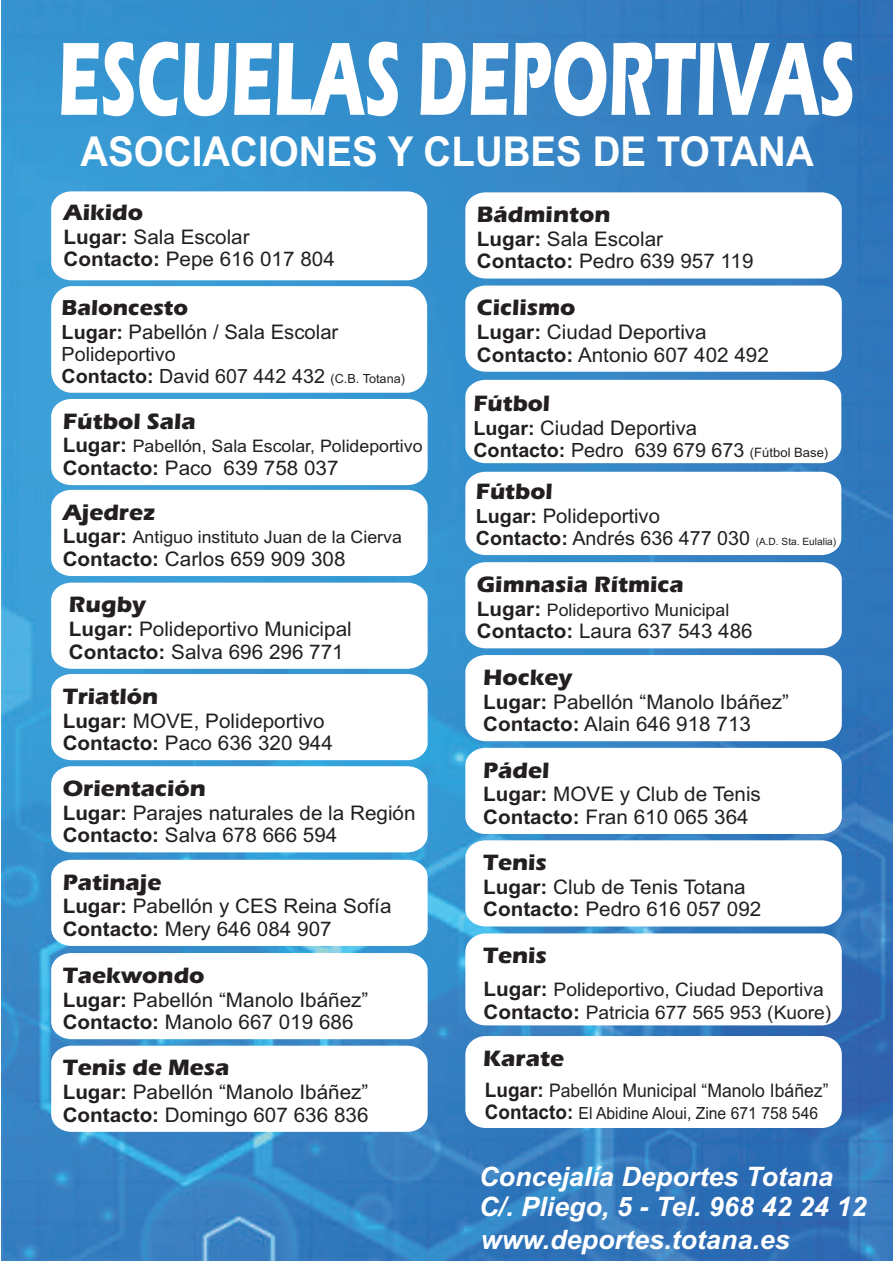
<style>
.page{position:relative;width:893px;height:1263px;background:#fff}
.page>*{position:absolute;margin:0;border:0;box-sizing:border-box;transform-origin:0 0}
.t1{font:700 107.85px "Eras ITC";color:#fff;scale:.6 1}
.t2{font:700 41.25px "Arial";color:#fff;scale:.93 1}
.t3{font:italic 700 26.85px/30px "Arial";color:#fff}
.t4{font:700 22.95px "Eras ITC";color:#231f20}
.t5{font:700 22.35px "Eras ITC";color:#231f20}
.t6{font:20.1px/22.5px "Arial";color:#231f20}
.t7{font:19.65px/21.9px "Arial";color:#231f20}
.t8{font:700 19.65px "Arial";color:#231f20}
.t9{font:18.75px/22.5px "Arial";color:#231f20}
.t10{font:18.75px "Arial";color:#231f20;scale:.94 1}
.t11{font:17.25px "Arial";color:#231f20}
.t12{font:16.8px "Arial";color:#231f20;scale:.94 1}
.t13{font:10.05px "Arial";color:#231f20}
.s1{font-weight:700}
.s2{font-weight:700;font-size:19.65px}
.s3{font-size:12.6px}
.s4{font-weight:700;font-size:20.1px}
.s5{font-size:12.9px}
.s6{font-weight:400}
.s7{font-size:19.65px}
</style>
<div class="page">
<img style="left:2px;top:0;width:891px;height:1260px">
<svg style="left:51px;top:191px;width:376px;height:89px"></svg>
<svg style="left:465px;top:192px;width:377px;height:86px"></svg>
<div style="left:51px;top:286px;width:376px;height:107px;background:#fff;border-radius:21px"></div>
<svg style="left:465px;top:286px;width:377px;height:86px"></svg>
<svg style="left:465px;top:380px;width:376px;height:83px"></svg>
<svg style="left:51px;top:399px;width:377px;height:177px"></svg>
<svg style="left:465px;top:562px;width:377px;height:86px"></svg>
<svg style="left:465px;top:655px;width:377px;height:86px"></svg>
<svg style="left:51px;top:766px;width:377px;height:86px"></svg>
<svg style="left:465px;top:748px;width:377px;height:86px"></svg>
<svg style="left:51px;top:860px;width:377px;height:86px"></svg>
<svg style="left:51px;top:583px;width:377px;height:177px"></svg>
<svg style="left:51px;top:953px;width:377px;height:86px"></svg>
<div style="left:465px;top:933px;width:377px;height:92px;background:#fff;border-radius:19px"></div>
<svg style="left:51px;top:1046px;width:377px;height:86px"></svg>
<svg style="left:465px;top:472px;width:376px;height:83px"></svg>
<svg style="left:465px;top:840px;width:377px;height:86px"></svg>
<div style="left:465px;top:1036px;width:377px;height:92px;background:#fff;border-radius:19px"></div>
<h1 class="t1" style="left:58px;top:40px;width:1330px">ESCUELAS DEPORTIVAS</h1>
<h2 class="t2" style="left:80px;top:136px;width:790px">ASOCIACIONES Y CLUBES DE TOTANA</h2>
<p class="t4" style="left:63px;top:204px;width:81px">Aikido</p>
<p class="t6" style="left:63px;top:227px;width:273px"><span class="s1">Lugar:</span> Sala Escolar<br><span class="s1">Contacto:</span> Pepe 616 017 804</p>
<p class="t4" style="left:477px;top:206px;width:135px">Bádminton</p>
<p class="t6" style="left:477px;top:229px;width:278px"><span class="s1">Lugar:</span> Sala Escolar<br><span class="s1">Contacto:</span> Pedro 639 957 119</p>
<p class="t5" style="left:62px;top:300px;width:128px">Baloncesto</p>
<p class="t6" style="left:62px;top:322px;width:278px"><span class="s2">Lugar:</span> Pabellón / Sala Escolar</p>
<p class="t7" style="left:62px;top:345px;width:345px">Polideportivo<br><span class="s1">Contacto:</span> David 607 442 432 <span class="s3">(C.B. Totana)</span></p>
<p class="t4" style="left:63px;top:413px;width:135px">Fútbol Sala</p>
<p class="t11" style="left:63px;top:440px;width:361px"><span class="s4">Lugar:</span> Pabellón, Sala Escolar, Polideportivo</p>
<p class="t6" style="left:63px;top:458px;width:277px"><span class="s1">Contacto:</span> Paco 639 758 037</p>
<p class="t4" style="left:63px;top:504px;width:94px">Ajedrez</p>
<p class="t11" style="left:63px;top:531px;width:341px"><span class="s4">Lugar:</span> Antiguo instituto Juan de la Cierva</p>
<p class="t6" style="left:63px;top:549px;width:284px"><span class="s1">Contacto:</span> Carlos 659 909 308</p>
<p class="t4" style="left:69px;top:596px;width:79px">Rugby</p>
<p class="t6" style="left:69px;top:620px;width:284px"><span class="s1">Lugar:</span> Polideportivo Municipal<br><span class="s1">Contacto:</span> Salva 696 296 771</p>
<p class="t4" style="left:63px;top:688px;width:97px">Triatlón</p>
<p class="t6" style="left:63px;top:711px;width:272px"><span class="s1">Lugar:</span> MOVE, Polideportivo<br><span class="s1">Contacto:</span> Paco 636 320 944</p>
<p class="t4" style="left:63px;top:780px;width:145px">Orientación</p>
<p class="t6" style="left:63px;top:803px;width:354px"><span class="s1">Lugar:</span> Parajes naturales de la Región<br><span class="s1">Contacto:</span> Salva 678 666 594</p>
<p class="t4" style="left:63px;top:873px;width:100px">Patinaje</p>
<p class="t6" style="left:63px;top:897px;width:330px"><span class="s1">Lugar:</span> Pabellón y CES Reina Sofía<br><span class="s1">Contacto:</span> Mery 646 084 907</p>
<p class="t4" style="left:63px;top:967px;width:143px">Taekwondo</p>
<p class="t6" style="left:63px;top:990px;width:307px"><span class="s1">Lugar:</span> Pabellón “Manolo Ibáñez”<br><span class="s1">Contacto:</span> Manolo 667 019 686</p>
<p class="t4" style="left:63px;top:1059px;width:168px">Tenis de Mesa</p>
<p class="t6" style="left:63px;top:1083px;width:307px"><span class="s1">Lugar:</span> Pabellón “Manolo Ibáñez”<br><span class="s1">Contacto:</span> Domingo 607 636 836</p>
<p class="t4" style="left:477px;top:299px;width:100px">Ciclismo</p>
<p class="t6" style="left:477px;top:323px;width:294px"><span class="s1">Lugar:</span> Ciudad Deportiva<br><span class="s1">Contacto:</span> Antonio 607 402 492</p>
<p class="t4" style="left:473px;top:395px;width:78px">Fútbol</p>
<p class="t6" style="left:473px;top:418px;width:225px"><span class="s2">Lugar:</span> Ciudad Deportiva</p>
<p class="t7" style="left:473px;top:441px;width:356px"><span class="s1">Contacto:</span> Pedro 639 679 673 <span class="s5">(Fútbol Base)</span></p>
<p class="t4" style="left:476px;top:483px;width:78px">Fútbol</p>
<p class="t6" style="left:476px;top:506px;width:186px"><span class="s2">Lugar:</span> Polideportivo</p>
<p class="t8" style="left:476px;top:531px;width:161px">Contacto: <span class="s6">Andrés</span></p>
<p class="t13" style="left:640px;top:538px;width:197px"><span class="s7">636 477 030</span> (A.D. Sta. Eulalia)</p>
<p class="t4" style="left:477px;top:576px;width:209px">Gimnasia Rítmica</p>
<p class="t11" style="left:477px;top:603px;width:254px"><span class="s4">Lugar:</span> Polideportivo Municipal</p>
<p class="t6" style="left:477px;top:622px;width:277px"><span class="s1">Contacto:</span> Laura 637 543 486</p>
<p class="t4" style="left:483px;top:669px;width:91px">Hockey</p>
<p class="t6" style="left:483px;top:692px;width:307px"><span class="s1">Lugar:</span> Pabellón “Manolo Ibáñez”<br><span class="s1">Contacto:</span> Alain 646 918 713</p>
<p class="t4" style="left:483px;top:762px;width:68px">Pádel</p>
<p class="t6" style="left:483px;top:785px;width:279px"><span class="s1">Lugar:</span> MOVE y Club de Tenis<br><span class="s1">Contacto:</span> Fran 610 065 364</p>
<p class="t4" style="left:483px;top:854px;width:65px">Tenis</p>
<p class="t6" style="left:483px;top:877px;width:280px"><span class="s1">Lugar:</span> Club de Tenis Totana<br><span class="s1">Contacto:</span> Pedro 616 057 092</p>
<p class="t4" style="left:483px;top:947px;width:65px">Tenis</p>
<p class="t9" style="left:483px;top:980px;width:349px"><span class="s4">Lugar:</span> Polideportivo, Ciudad Deportiva<br><span class="s4">Contacto:</span> Patricia 677 565 953 (Kuore)</p>
<p class="t4" style="left:483px;top:1050px;width:82px">Karate</p>
<p class="t10" style="left:485px;top:1083px;width:367px"><span class="s4">Lugar:</span> Pabellón Municipal “Manolo Ibáñez”</p>
<p class="t12" style="left:485px;top:1107px;width:356px"><span class="s4">Contacto:</span> El Abidine Aloui, Zine 671 758 546</p>
<h3 class="t3" style="left:479px;top:1164px;width:389px">Concejalía Deportes Totana<br>C/. Pliego, 5 - Tel. 968 42 24 12</h3>
<h3 class="t3" style="left:481px;top:1227px;width:311px">www.deportes.totana.es</h3>
</div>
